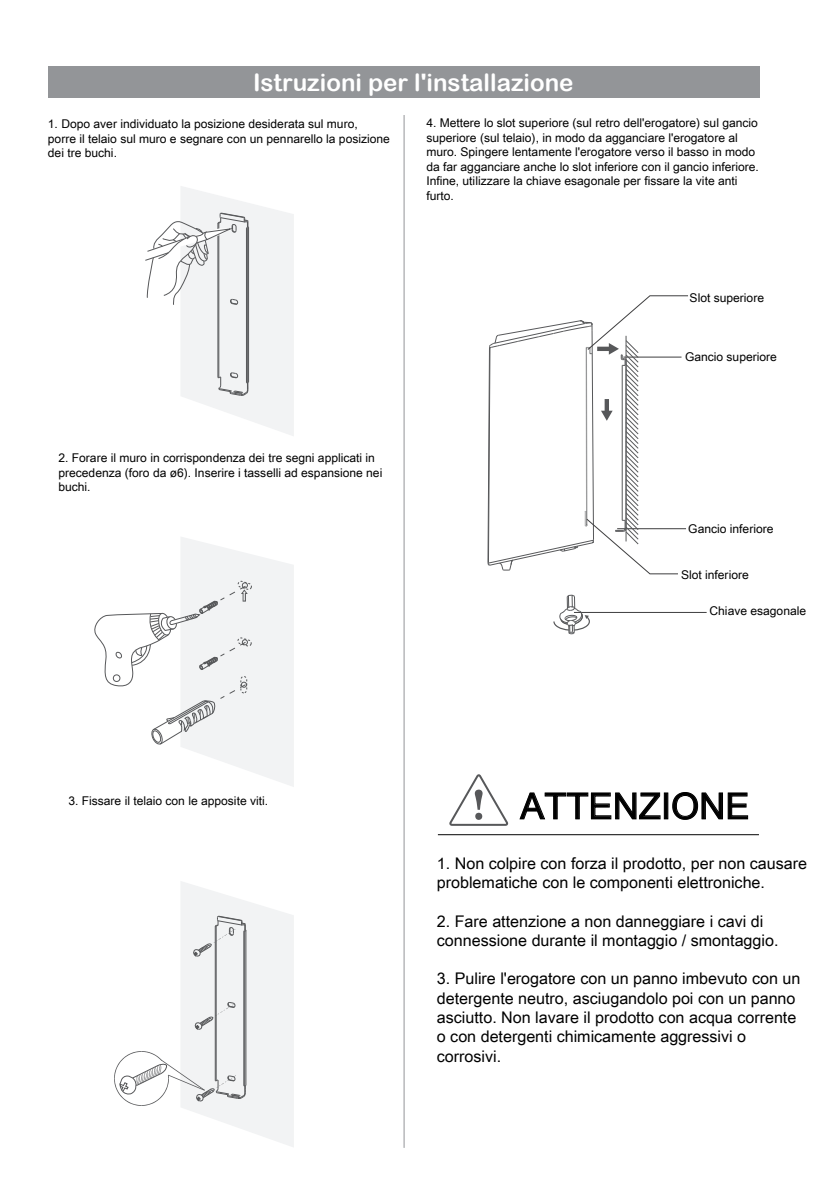
<style>
.page{position:relative;width:840px;height:1191px;background:#fff}
.page>*{position:absolute;margin:0;border:0;box-sizing:border-box;transform-origin:0 0}
.t1{font:36.2px "Arial Unicode MS";color:#000}
.t2{font:24.2px "Arial Rounded MT Bold";color:#fff}
.t3{font:16px/19.2px "Arial Unicode MS";color:#000}
.t4{font:12px/14.4px "Arial Unicode MS";color:#000}
</style>
<div class="page">
<svg style="left:94px;top:537px;width:110px;height:218px"></svg>
<div style="left:48px;top:66px;width:711px;height:32px;background:#939598"></div>
<svg style="left:449px;top:774px;width:60px;height:52px"></svg>
<hr style="left:437px;top:834px;width:321px;height:1px;background:#030303">
<svg style="left:145px;top:186px;width:59px;height:218px"></svg>
<svg style="left:114px;top:881px;width:90px;height:234px"></svg>
<hr style="left:573px;top:612px;width:133px;height:1px;background:#3e3e3f">
<svg style="left:487px;top:295px;width:201px;height:279px"></svg>
<svg style="left:553px;top:594px;width:37px;height:40px"></svg>
<svg style="left:204px;top:115px;width:201px;height:1033px"></svg>
<p class="t2" style="left:253px;top:68px;width:322px">Istruzioni per l'installazione</p>
<p class="t4" style="left:48px;top:116px;width:343px">1. Dopo aver individuato la posizione desiderata sul muro,<br>porre il telaio sul muro e segnare con un pennarello la posizione dei tre buchi.</p>
<p class="t4" style="left:426px;top:116px;width:334px">4. Mettere lo slot superiore (sul retro dell'erogatore) sul gancio superiore (sul telaio), in modo da agganciare l'erogatore al muro. Spingere lentamente l'erogatore verso il basso in modo da far agganciare anche lo slot inferiore con il gancio inferiore.<br>Infine, utilizzare la chiave esagonale per fissare la vite anti furto.</p>
<p class="t4" style="left:689px;top:290px;width:76px">Slot superiore</p>
<p class="t4" style="left:58px;top:450px;width:325px">2. Forare il muro in corrispondenza dei tre segni applicati in precedenza (foro da ø6). Inserire i tasselli ad espansione nei buchi.</p>
<p class="t4" style="left:684px;top:349px;width:93px">Gancio superiore</p>
<p class="t4" style="left:688px;top:521px;width:87px">Gancio inferiore</p>
<p class="t4" style="left:680px;top:567px;width:69px">Slot inferiore</p>
<p class="t4" style="left:709px;top:604px;width:98px">Chiave esagonale</p>
<p class="t4" style="left:68px;top:793px;width:201px">3. Fissare il telaio con le apposite viti.</p>
<p class="t1" style="left:520px;top:780px;width:231px">ATTENZIONE</p>
<p class="t3" style="left:436px;top:853px;width:371px">1. Non colpire con forza il prodotto, per non causare problematiche con le componenti elettroniche.</p>
<p class="t3" style="left:436px;top:911px;width:343px">2. Fare attenzione a non danneggiare i cavi di connessione durante il montaggio / smontaggio.</p>
<p class="t3" style="left:436px;top:968px;width:365px">3. Pulire l'erogatore con un panno imbevuto con un detergente neutro, asciugandolo poi con un panno asciutto. Non lavare il prodotto con acqua corrente o con detergenti chimicamente aggressivi o corrosivi.</p>
</div>
